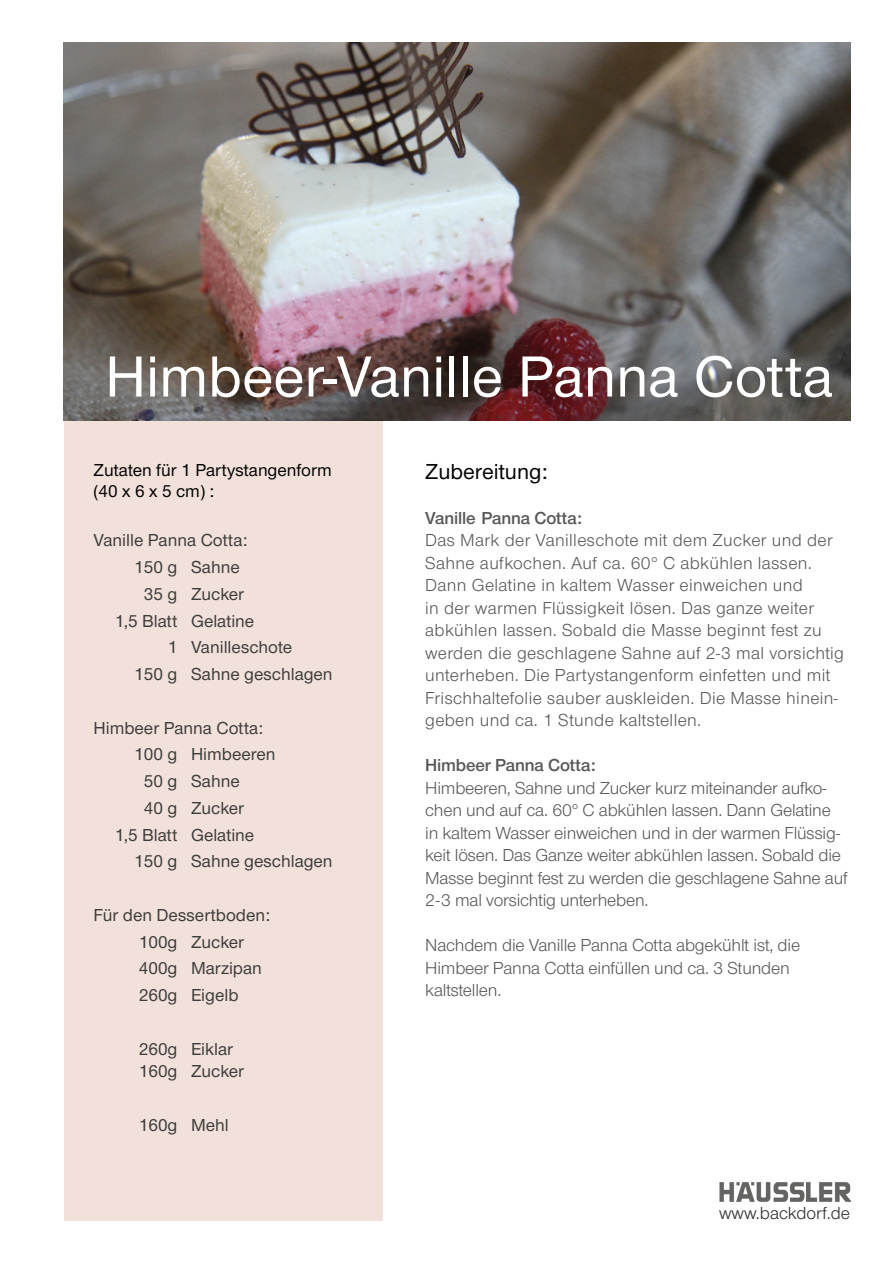
<style>
.page{position:relative;width:893px;height:1263px;background:#fff}
.page>*{position:absolute;margin:0;border:0;box-sizing:border-box;transform-origin:0 0}
.t1{font:500 60px "Nimbus San Nov";color:#fff}
.t2{font:500 22.5px "Nimbus San Nov";color:#020304}
.t3{font:18px/22.5px "Nimbus San Nov";letter-spacing:.02em;color:#575756}
.t4{font:18px/22.5px "Nimbus San Nov";color:#575756}
.t5{font:500 18px/26.7px "Nimbus San Nov";color:#3d3d3c}
.t6{font:500 18px/21.6px "Nimbus San Nov";color:#020304}
.t7{font:18px "Nimbus San Nov Sem Bol";letter-spacing:-.01em;color:#575756}
.t8{font:18px "Nimbus San Nov";color:#2c2c31}
</style>
<div class="page">
<div style="left:64px;top:421px;width:319px;height:799px;background:#f2e1da"></div>
<img style="left:719px;top:1182px;width:131px;height:20px">
<img style="left:64px;top:43px;width:786px;height:378px">
<h1 class="t1" style="left:105px;top:341px;width:729px">Himbeer-Vanille Panna Cotta</h1>
<p class="t6" style="left:94px;top:459px;width:240px">Zutaten für 1 Partystangenform (40 x 6 x 5 cm) :</p>
<p class="t5" style="left:94px;top:527px;width:156px">Vanille Panna Cotta:</p>
<p class="t5" style="left:134px;top:554px;width:107px">150 g Sahne</p>
<p class="t5" style="left:144px;top:580px;width:102px">35 g Zucker</p>
<p class="t5" style="left:115px;top:607px;width:141px">1,5 Blatt Gelatine</p>
<p class="t5" style="left:168px;top:634px;width:126px">1 Vanilleschote</p>
<p class="t5" style="left:134px;top:661px;width:200px">150 g Sahne geschlagen</p>
<p class="t5" style="left:94px;top:714px;width:171px">Himbeer Panna Cotta:</p>
<p class="t5" style="left:134px;top:741px;width:143px">100 g Himbeeren</p>
<p class="t5" style="left:144px;top:768px;width:97px">50 g Sahne</p>
<p class="t5" style="left:144px;top:794px;width:102px">40 g Zucker</p>
<p class="t5" style="left:115px;top:821px;width:141px">1,5 Blatt Gelatine</p>
<p class="t5" style="left:134px;top:848px;width:200px">150 g Sahne geschlagen</p>
<p class="t5" style="left:139px;top:901px;width:133px;text-indent:-45px">Für den Dessertboden:<br>100g Zucker<br>400g Marzipan<br>260g Eigelb</p>
<p class="t5" style="left:139px;top:1037px;width:107px;line-height:22.5px">260g Eiklar<br>160g Zucker</p>
<p class="t5" style="left:139px;top:1111px;width:91px">160g Mehl</p>
<p class="t2" style="left:425px;top:458px;width:124px">Zubereitung:</p>
<p class="t7" style="left:425px;top:507px;width:159px">Vanille Panna Cotta:</p>
<p class="t3" style="left:425px;top:529px;width:420px">Das Mark der Vanilleschote mit dem Zucker und der Sahne aufkochen. Auf ca. 60° C abkühlen lassen.<br>Dann Gelatine in kaltem Wasser einweichen und<br>in der warmen Flüssigkeit lösen. Das ganze weiter abkühlen lassen. Sobald die Masse beginnt fest zu werden die geschlagene Sahne auf 2-3 mal vorsichtig unterheben. Die Partystangenform einfetten und mit Frischhaltefolie sauber auskleiden. Die Masse hinein&shy;geben und ca. 1 Stunde kaltstellen.</p>
<p class="t7" style="left:425px;top:755px;width:172px">Himbeer Panna Cotta:</p>
<p class="t4" style="left:425px;top:776px;width:424px">Himbeeren, Sahne und Zucker kurz miteinander aufko&shy;chen und auf ca. 60° C abkühlen lassen. Dann Gelatine in kaltem Wasser einweichen und in der warmen Flüssig&shy;keit lösen. Das Ganze weiter abkühlen lassen. Sobald die Masse beginnt fest zu werden die geschlagene Sahne auf 2-3 mal vorsichtig unterheben.</p>
<p class="t4" style="left:425px;top:934px;width:376px">Nachdem die Vanille Panna Cotta abgekühlt ist, die<br>Himbeer Panna Cotta einfüllen und ca. 3 Stunden kaltstellen.</p>
<p class="t8" style="left:719px;top:1203px;width:133px">www.backdorf.de</p>
</div>
